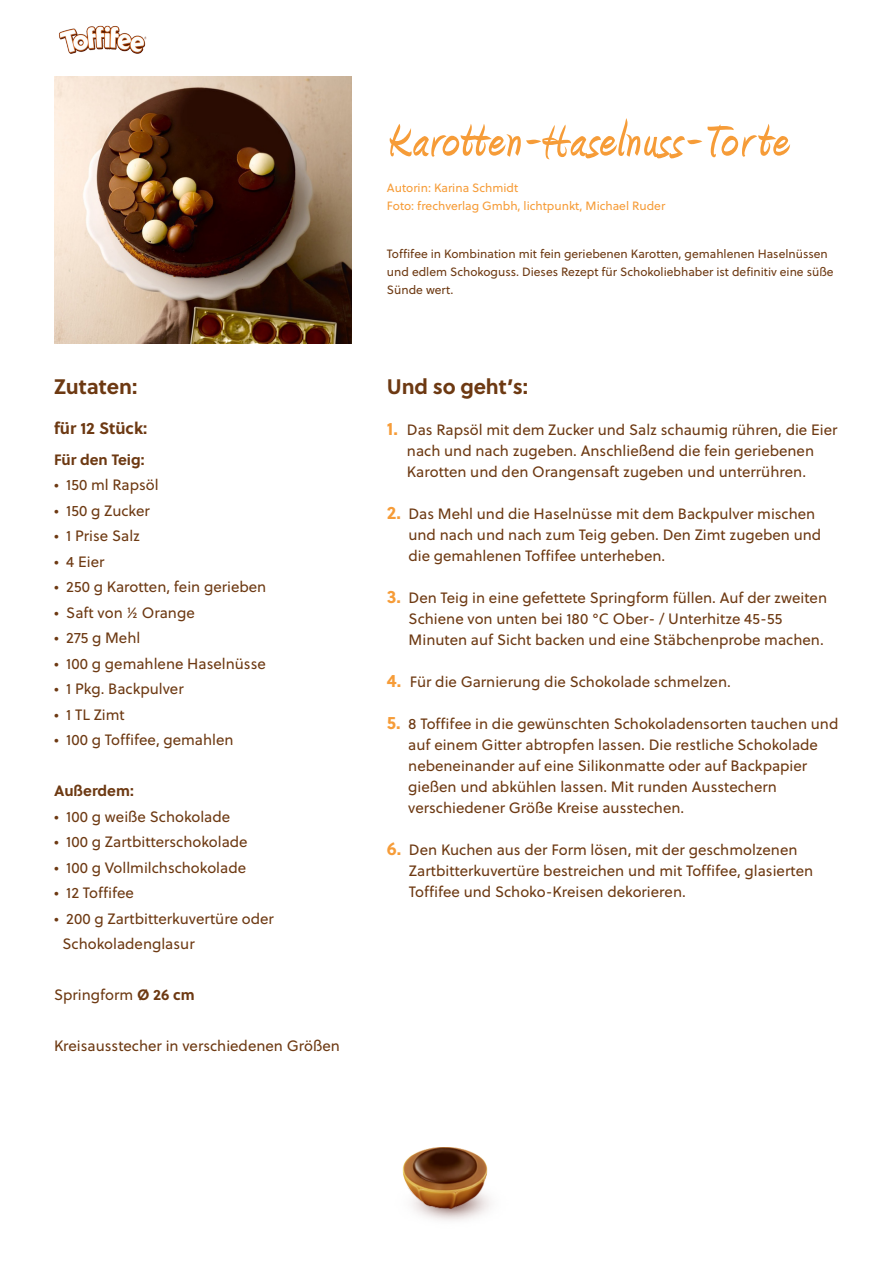
<style>
.page{position:relative;width:893px;height:1263px;background:#fff}
.page>*{position:absolute;margin:0;border:0;box-sizing:border-box;transform-origin:0 0}
.t1{font:700 51px "Amienne";letter-spacing:.05em;color:#f69c38}
.t2{font:700 21px "Soleil";letter-spacing:-.005em;color:#6d3912}
.t3{font:700 16.5px "Soleil";color:#6d3912}
.t4{font:15px/21px "Soleil";color:#6d3912}
.t5{font:700 15px "Soleil";color:#6d3912}
.t6{font:12px/18px "Soleil";color:#6d3912}
.t7{font:12px/18px "Soleil";color:#f69c38}
.s1{font-weight:700}
.s2{font-weight:700;font-size:18px;color:#f69c38}
</style>
<div class="page">
<img style="left:54px;top:76px;width:297px;height:268px">
<img style="left:59px;top:25px;width:88px;height:29px">
<img style="left:402px;top:1147px;width:88px;height:74px">
<h2 class="t2" style="left:54px;top:370px;width:85px">Zutaten:</h2>
<p class="t3" style="left:54px;top:415px;width:95px">für 12 Stück:</p>
<p class="t5" style="left:54px;top:448px;width:92px">Für den Teig:</p>
<p class="t4" style="left:54px;top:474px;width:106px">• 150 ml Rapsöl</p>
<p class="t4" style="left:54px;top:500px;width:97px">• 150 g Zucker</p>
<p class="t4" style="left:54px;top:525px;width:88px">• 1 Prise Salz</p>
<p class="t4" style="left:54px;top:551px;width:52px">• 4 Eier</p>
<p class="t4" style="left:54px;top:576px;width:214px">• 250 g Karotten, fein gerieben</p>
<p class="t4" style="left:54px;top:602px;width:142px">• Saft von ½ Orange</p>
<p class="t4" style="left:54px;top:627px;width:88px">• 275 g Mehl</p>
<p class="t4" style="left:54px;top:653px;width:213px">• 100 g gemahlene Haselnüsse</p>
<p class="t4" style="left:54px;top:678px;width:131px">• 1 Pkg. Backpulver</p>
<p class="t4" style="left:54px;top:704px;width:72px">• 1 TL Zimt</p>
<p class="t4" style="left:54px;top:729px;width:181px">• 100 g Toffifee, gemahlen</p>
<p class="t5" style="left:54px;top:779px;width:81px">Außerdem:</p>
<p class="t4" style="left:54px;top:806px;width:178px">• 100 g weiße Schokolade</p>
<p class="t4" style="left:54px;top:831px;width:195px">• 100 g Zartbitterschokolade</p>
<p class="t4" style="left:54px;top:857px;width:194px">• 100 g Vollmilchschokolade</p>
<p class="t4" style="left:54px;top:882px;width:81px">• 12 Toffifee</p>
<p class="t4" style="left:63px;top:905px;width:213px;line-height:25.5px;text-indent:-9px">• 200 g Zartbitterkuvertüre oder<br>Schokoladenglasur</p>
<p class="t4" style="left:54px;top:984px;width:142px">Springform <span class="s1">Ø 26 cm</span></p>
<p class="t4" style="left:54px;top:1035px;width:287px">Kreisausstecher in verschiedenen Größen</p>
<h1 class="t1" style="left:387px;top:115px;width:403px">Karotten-Haselnuss-Tor te</h1>
<p class="t7" style="left:387px;top:178px;width:280px">Autorin: Karina Schmidt<br>Foto: frechverlag Gmbh, lichtpunkt, Michael Ruder</p>
<p class="t6" style="left:387px;top:244px;width:448px">Toffifee in Kombination mit fein geriebenen Karotten, gemahlenen Haselnüssen und edlem Schokoguss. Dieses Rezept für Schokoliebhaber ist definitiv eine süße<br>Sünde wert.</p>
<h2 class="t2" style="left:387px;top:370px;width:143px">Und so geht’s:</h2>
<p class="t4" style="left:407px;top:419px;width:432px;text-indent:-20px"><span class="s2">1.</span> Das Rapsöl mit dem Zucker und Salz schaumig rühren, die Eier nach und nach zugeben. Anschließend die fein geriebenen<br>Karotten und den Orangensaft zugeben und unterrühren.</p>
<p class="t4" style="left:408px;top:503px;width:414px;text-indent:-21px"><span class="s2">2.</span> Das Mehl und die Haselnüsse mit dem Backpulver mischen und nach und nach zum Teig geben. Den Zimt zugeben und die gemahlenen Toffifee unterheben.</p>
<p class="t4" style="left:409px;top:587px;width:420px;text-indent:-22px"><span class="s2">3.</span> Den Teig in eine gefettete Springform füllen. Auf der zweiten<br>Schiene von unten bei 180 °C Ober- / Unterhitze 45-55<br>Minuten auf Sicht backen und eine Stäbchenprobe machen.</p>
<p class="t4" style="left:387px;top:671px;width:345px"><span class="s2">4.</span> Für die Garnierung die Schokolade schmelzen.</p>
<p class="t4" style="left:408px;top:713px;width:432px;text-indent:-21px"><span class="s2">5.</span> 8 Toffifee in die gewünschten Schokoladensorten tauchen und auf einem Gitter abtropfen lassen. Die restliche Schokolade nebeneinander auf eine Silikonmatte oder auf Backpapier gießen und abkühlen lassen. Mit runden Ausstechern verschiedener Größe Kreise ausstechen.</p>
<p class="t4" style="left:409px;top:839px;width:406px;text-indent:-22px"><span class="s2">6.</span> Den Kuchen aus der Form lösen, mit der geschmolzenen<br>Zartbitterkuvertüre bestreichen und mit Toffifee, glasierten<br>Toffifee und Schoko-Kreisen dekorieren.</p>
</div>
